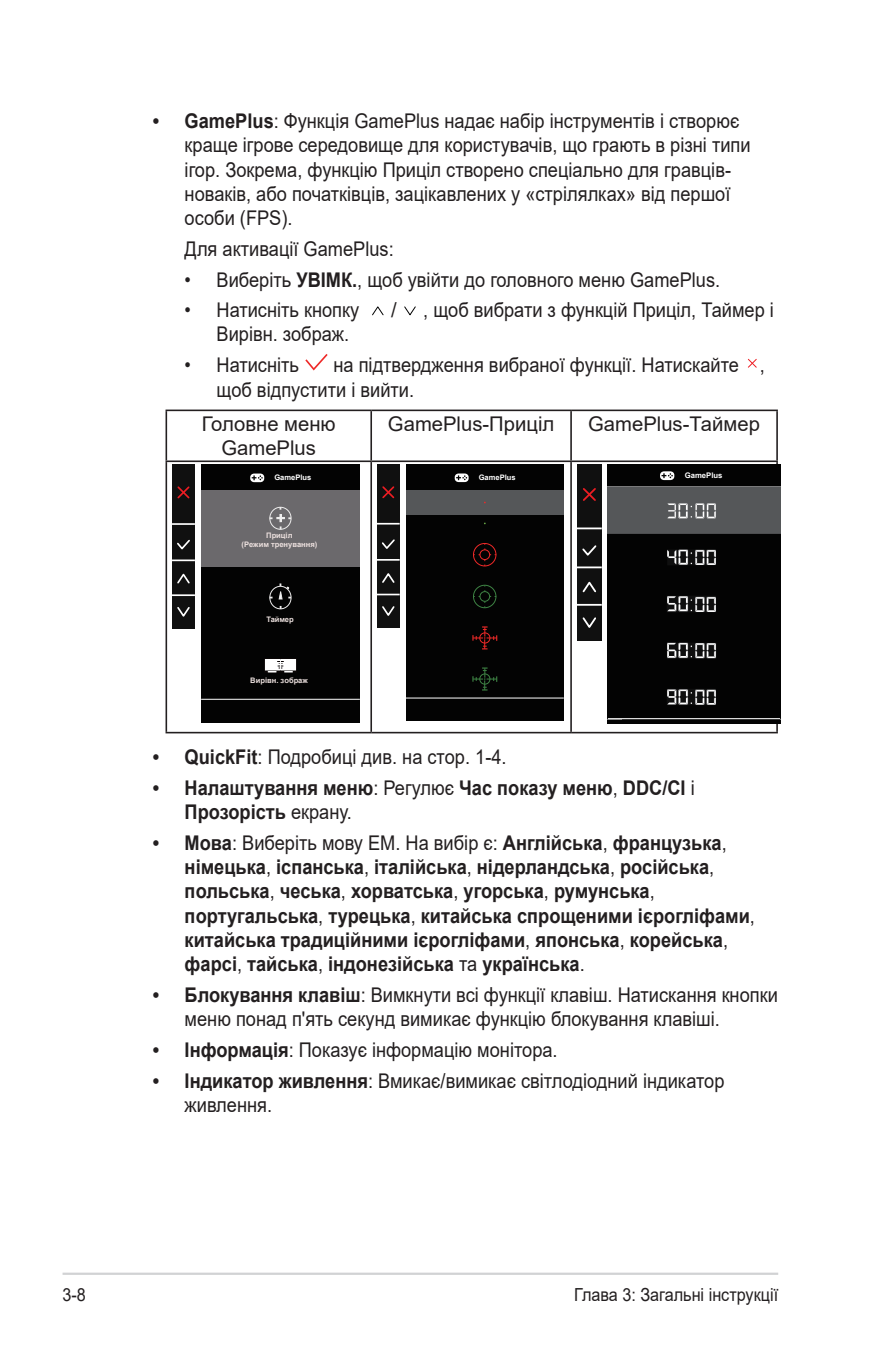
<style>
.page{position:relative;width:893px;height:1346px;background:#fff}
.page>*{position:absolute;margin:0;border:0;box-sizing:border-box;transform-origin:0 0}
.Bulleted_Text_Indent{font:20.25px/24.3px "Arial";color:#231f20;scale:.9 1}
.t1{font:700 20.25px/24.3px "Arial";color:#231f20;scale:.9 1}
.Body_Text{font:20.25px/24.3px "Arial";color:#231f20;text-align:center}
.Bulleted_Text_Indent-2{font:20.25px "Arial";color:#231f20}
.t2{font:18px "Arial";color:#231f20;scale:.9 1}
.t3{font:700 7.65px/9px "Arial";color:#ece0de;text-align:center}
.t4{font:700 7.65px "Arial";color:#fff}
.s1{font-weight:700}
.s2{font-weight:400}
</style>
<div class="page">
<hr style="left:63px;top:1272px;width:715px;height:3px;background:#d1d2d4">
<svg style="left:372px;top:306px;width:12px;height:10px"></svg>
<svg style="left:404px;top:306px;width:12px;height:10px"></svg>
<svg style="left:305px;top:354px;width:23px;height:17px"></svg>
<svg style="left:748px;top:358px;width:9px;height:10px"></svg>
<hr style="left:166px;top:409px;width:205px;height:2px;background:#231f20">
<hr style="left:166px;top:411px;width:1px;height:49px;background:#231f20">
<hr style="left:371px;top:409px;width:200px;height:2px;background:#231f20">
<hr style="left:370px;top:411px;width:2px;height:49px;background:#231f20">
<hr style="left:571px;top:409px;width:207px;height:2px;background:#231f20">
<hr style="left:570px;top:411px;width:2px;height:49px;background:#231f20">
<hr style="left:776px;top:411px;width:2px;height:49px;background:#231f20">
<hr style="left:166px;top:460px;width:205px;height:2px;background:#231f20">
<hr style="left:166px;top:462px;width:1px;height:270px;background:#231f20">
<hr style="left:371px;top:460px;width:200px;height:2px;background:#231f20">
<hr style="left:370px;top:462px;width:2px;height:270px;background:#231f20">
<hr style="left:571px;top:460px;width:207px;height:2px;background:#231f20">
<hr style="left:570px;top:462px;width:2px;height:270px;background:#231f20">
<hr style="left:776px;top:462px;width:2px;height:270px;background:#231f20">
<hr style="left:166px;top:732px;width:205px;height:1px;background:#231f20">
<hr style="left:371px;top:732px;width:200px;height:1px;background:#231f20">
<hr style="left:571px;top:732px;width:207px;height:1px;background:#231f20">
<div style="left:172px;top:464px;width:23px;height:165px;background:#101010"></div>
<svg style="left:177px;top:486px;width:13px;height:13px"></svg>
<svg style="left:177px;top:539px;width:13px;height:11px"></svg>
<hr style="left:172px;top:594px;width:23px;height:2px;background:#fff">
<hr style="left:172px;top:559px;width:23px;height:2px;background:#fff">
<hr style="left:172px;top:523px;width:23px;height:2px;background:#fff">
<svg style="left:177px;top:573px;width:13px;height:11px"></svg>
<svg style="left:177px;top:607px;width:13px;height:10px"></svg>
<div style="left:201px;top:464px;width:159px;height:258px;background:#030303"></div>
<svg style="left:250px;top:473px;width:14px;height:9px"></svg>
<div style="left:201px;top:490px;width:159px;height:77px;background:#6b696c"></div>
<div style="left:269px;top:507px;width:23px;height:23px;border:1px solid #edecec;border-radius:50%"></div>
<svg style="left:270px;top:507px;width:21px;height:22px"></svg>
<div style="left:269px;top:586px;width:23px;height:23px;border:1px solid #edecec;border-radius:50%"></div>
<svg style="left:278px;top:583px;width:13px;height:17px"></svg>
<img style="left:264px;top:659px;width:33px;height:13px">
<hr style="left:201px;top:699px;width:159px;height:1px;background:#fff">
<div style="left:377px;top:464px;width:23px;height:164px;background:#101010"></div>
<svg style="left:382px;top:486px;width:13px;height:13px"></svg>
<svg style="left:382px;top:539px;width:13px;height:10px"></svg>
<svg style="left:377px;top:594px;width:23px;height:1px"></svg>
<hr style="left:377px;top:559px;width:23px;height:2px;background:#fff">
<svg style="left:377px;top:523px;width:23px;height:1px"></svg>
<svg style="left:382px;top:573px;width:13px;height:10px"></svg>
<svg style="left:382px;top:606px;width:13px;height:10px"></svg>
<div style="left:406px;top:464px;width:158px;height:257px;background:#030303"></div>
<svg style="left:455px;top:473px;width:14px;height:9px"></svg>
<div style="left:406px;top:490px;width:158px;height:25px;background:#555759"></div>
<hr style="left:406px;top:697px;width:158px;height:1px;background:#fff">
<svg style="left:473px;top:585px;width:23px;height:23px"></svg>
<div style="left:473px;top:543px;width:23px;height:23px;border:1px solid #ee2928;border-radius:50%"></div>
<svg style="left:473px;top:544px;width:23px;height:22px"></svg>
<svg style="left:472px;top:667px;width:25px;height:23px"></svg>
<svg style="left:472px;top:626px;width:25px;height:23px"></svg>
<div style="left:577px;top:464px;width:25px;height:177px;background:#101010"></div>
<svg style="left:583px;top:488px;width:13px;height:13px"></svg>
<svg style="left:582px;top:545px;width:15px;height:11px"></svg>
<hr style="left:577px;top:604px;width:25px;height:2px;background:#fff">
<hr style="left:577px;top:566px;width:25px;height:2px;background:#fff">
<hr style="left:577px;top:527px;width:25px;height:2px;background:#fff">
<svg style="left:582px;top:581px;width:14px;height:12px"></svg>
<svg style="left:582px;top:617px;width:14px;height:11px"></svg>
<img style="left:608px;top:464px;width:172px;height:260px">
<div style="left:659px;top:470px;width:64px;height:12px;background:#030303"></div>
<svg style="left:660px;top:471px;width:14px;height:9px"></svg>
<div style="left:623px;top:719px;width:157px;height:5px;background:#030303"></div>
<hr style="left:608px;top:718px;width:172px;height:1px;background:#fff">
<p class="Bulleted_Text_Indent" style="left:185px;top:109px;width:630px;text-indent:-32px"><span class="s1">• GamePlus</span>: Функція GamePlus надає набір інструментів і створює краще ігрове середовище для користувачів, що грають в різні типи ігор. Зокрема, функцію Приціл створено спеціально для гравців&shy;новаків, або початківців, зацікавлених у «стрілялках» від першої особи (FPS).</p>
<p class="Bulleted_Text_Indent" style="left:185px;top:236px;width:234px">Для активації GamePlus:</p>
<p class="Bulleted_Text_Indent" style="left:185px;top:267px;width:597px">• Виберіть <span class="s1">УВІМК.</span>, щоб увійти до головного меню GamePlus.</p>
<p class="Bulleted_Text_Indent" style="left:185px;top:298px;width:196px">• Натисніть кнопку</p>
<p class="Bulleted_Text_Indent-2" style="left:391px;top:296px;width:7px">/</p>
<p class="Bulleted_Text_Indent" style="left:423px;top:298px;width:391px">, щоб вибрати з функцій Приціл, Таймер і</p>
<p class="Bulleted_Text_Indent" style="left:217px;top:322px;width:149px">Вирівн. зображ.</p>
<p class="Bulleted_Text_Indent" style="left:185px;top:353px;width:129px">• Натисніть</p>
<p class="Bulleted_Text_Indent" style="left:217px;top:353px;width:611px;text-indent:117px">на підтвердження вибраної функції. Натискайте , щоб відпустити і вийти.</p>
<p class="Body_Text" style="left:202px;top:411px;width:136px">Головне меню<br>GamePlus</p>
<p class="Body_Text" style="left:388px;top:411px;width:168px">GamePlus-Приціл</p>
<p class="Body_Text" style="left:588px;top:411px;width:173px">GamePlus-Таймер</p>
<p class="t4" style="left:274px;top:472px;width:39px">GamePlus</p>
<p class="t4" style="left:479px;top:472px;width:38px">GamePlus</p>
<p class="t4" style="left:685px;top:470px;width:39px">GamePlus</p>
<p class="t3" style="left:241px;top:531px;width:77px">Приціл<br>(Режим тренування)</p>
<p class="t3" style="left:266px;top:614px;width:29px">Таймер</p>
<p class="t3" style="left:250px;top:676px;width:59px">Вирівн. зображ</p>
<p class="Bulleted_Text_Indent" style="left:153px;top:745px;width:395px"><span class="s1">• QuickFit</span>: Подробиці див. на стор. 1-4.</p>
<p class="t1" style="left:185px;top:776px;width:568px;text-indent:-32px">• Налаштування меню<span class="s2">: Регулює</span> Час показу меню<span class="s2">,</span> DDC/CI <span class="s2">і<br></span>Прозорість <span class="s2">екрану.</span></p>
<p class="t1" style="left:185px;top:831px;width:635px;text-indent:-32px">• Мова<span class="s2">: Виберіть мову ЕМ. На вибір є:</span> Англійська<span class="s2">,</span> французька<span class="s2">, </span>німецька<span class="s2">,</span> іспанська<span class="s2">,</span> італійська<span class="s2">,</span> нідерландська<span class="s2">,</span> російська<span class="s2">, </span>польська<span class="s2">,</span> чеська<span class="s2">,</span> хорватська<span class="s2">,</span> угорська<span class="s2">,</span> румунська<span class="s2">, </span>португальська<span class="s2">,</span> турецька<span class="s2">,</span> китайська спрощеними ієрогліфами<span class="s2">, </span>китайська традиційними ієрогліфами<span class="s2">,</span> японська<span class="s2">,</span> корейська<span class="s2">, </span>фарсі<span class="s2">,</span> тайська<span class="s2">,</span> індонезійська <span class="s2">та</span> українська<span class="s2">.</span></p>
<p class="Bulleted_Text_Indent" style="left:185px;top:982px;width:661px;text-indent:-32px"><span class="s1">• Блокування клавіш</span>: Вимкнути всі функції клавіш. Натискання кнопки меню понад п'ять секунд вимикає функцію блокування клавіші.</p>
<p class="Bulleted_Text_Indent" style="left:153px;top:1037px;width:451px"><span class="s1">• Інформація</span>: Показує інформацію монітора.</p>
<p class="Bulleted_Text_Indent" style="left:185px;top:1068px;width:601px;text-indent:-32px"><span class="s1">• Індикатор живлення</span>: Вмикає/вимикає світлодіодний індикатор живлення.</p>
<p class="t2" style="left:63px;top:1282px;width:28px">3-8</p>
<p class="t2" style="left:574px;top:1282px;width:228px">Глава 3: Загальні інструкції</p>
</div>
